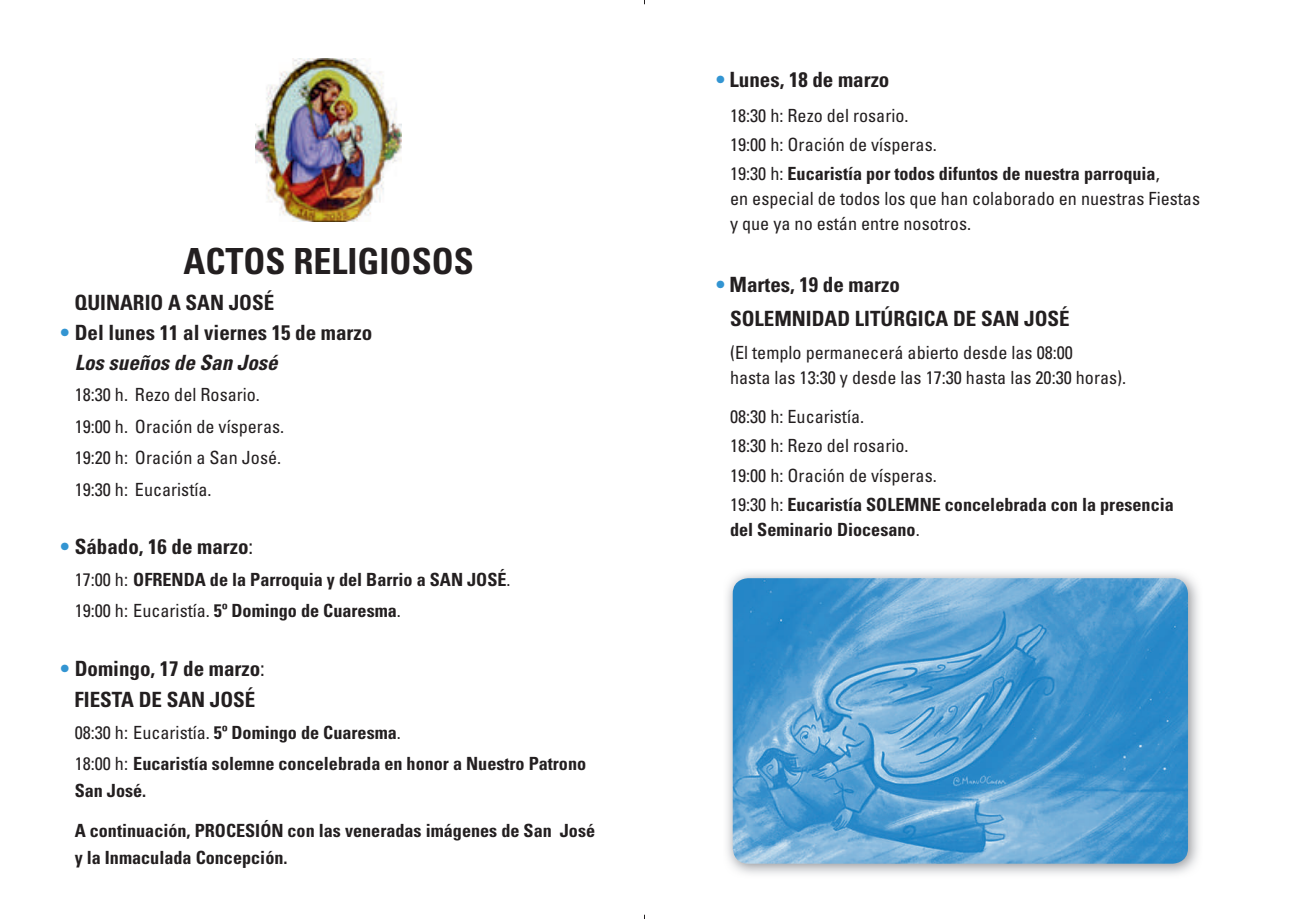
<style>
.page{position:relative;width:1289px;height:919px;background:#fff}
.page>*{position:absolute;margin:0;border:0;box-sizing:border-box;transform-origin:0 0}
.t1{font:700 condensed 36px "Univers";color:#231f20}
.t2{font:700 condensed 21px/30.2px "Univers";color:#231f20}
.t3{font:condensed 18.15px/29.4px "Univers";color:#231f20}
.t4{font:700 condensed 18.15px/31.5px "Univers";color:#231f20}
.s1{color:#3395d2}
.s2{font-style:italic}
.s3{font-weight:400}
.s4{font-weight:700}
</style>
<div class="page">
<img style="left:255px;top:58px;width:147px;height:163px">
<img style="left:727px;top:572px;width:472px;height:302px">
<img style="left:732px;top:578px;width:455px;height:285px">
<h1 class="t1" style="left:183px;top:239px;width:292px">ACTOS RELIGIOSOS</h1>
<p class="t2" style="left:75px;top:288px;width:201px">QUINARIO A SAN JOSÉ</p>
<p class="t2" style="left:75px;top:317px;width:299px;text-indent:-14px"><span class="s1">•</span> Del lunes 11 al viernes 15 de marzo<br><span class="s2">Lossueñosde San José</span></p>
<p class="t3" style="left:75px;top:379px;width:211px;line-height:31.5px">18:30 h. Rezo del Rosario.<br>19:00 h. Oración de vísperas.<br>19:20 h: Oración a San José.<br>19:30 h: Eucaristía.</p>
<p class="t2" style="left:61px;top:531px;width:194px"><span class="s1">•</span> Sábado, 16 de marzo<span class="s3">:</span></p>
<p class="t4" style="left:75px;top:563px;width:437px"><span class="s3">17:00 h:</span> OFRENDA de la Parroquia y del Barrio a SAN JOSÉ<span class="s3">.<br>19:00 h: Eucaristía.</span> 5º Domingo de Cuaresma<span class="s3">.</span></p>
<p class="t2" style="left:61px;top:652px;width:206px;line-height:31.5px;text-align:center"><span class="s1">•</span> Domingo, 17 de marzo<span class="s3">:<br></span>FIESTA DE SAN JOSÉ</p>
<p class="t4" style="left:75px;top:716px;width:513px"><span class="s3">08:30 h: Eucaristía.</span> 5º Domingo de Cuaresma<span class="s3">.<br>18:00 h:</span> Eucaristía solemne concelebrada en honor a Nuestro Patrono</p>
<p class="t4" style="left:75px;top:770px;width:522px;line-height:39.6px">San José.<br>A continuación, PROCESIÓN con las veneradas imágenes de San José</p>
<p class="t4" style="left:75px;top:841px;width:214px">y la Inmaculada Concepción.</p>
<p class="t2" style="left:716px;top:65px;width:175px"><span class="s1">•</span> Lunes, 18 de marzo</p>
<p class="t3" style="left:730px;top:100px;width:431px">18:30 h: Rezo del rosario.<br>19:00 h: Oración de vísperas.<br>19:30 h: <span class="s4">Eucaristía por todos difuntos de nuestra parroquia</span>,</p>
<p class="t3" style="left:730px;top:186px;width:471px;line-height:24.8px">en especial de todos los que han colaborado en nuestras Fiestas y que ya no están entre nosotros.</p>
<p class="t2" style="left:730px;top:267px;width:341px;line-height:34px;text-indent:-14px"><span class="s1">•</span> Martes, 19 de marzo<br>SOLEMNIDAD LITÚRGICA DE SAN JOSÉ</p>
<p class="t3" style="left:730px;top:340px;width:398px;line-height:24.8px">(El templo permanecerá abierto desde las 08:00<br>hasta las 13:30 y desde las 17:30 hasta las 20:30 horas).</p>
<p class="t3" style="left:730px;top:401px;width:445px">08:30 h: Eucaristía.<br>18:30 h: Rezo del rosario.<br>19:00 h: Oración de vísperas.<br>19:30 h: <span class="s4">Eucaristía SOLEMNE concelebrada con la presencia</span></p>
<p class="t4" style="left:730px;top:514px;width:191px">del Seminario Diocesano<span class="s3">.</span></p>
</div>
